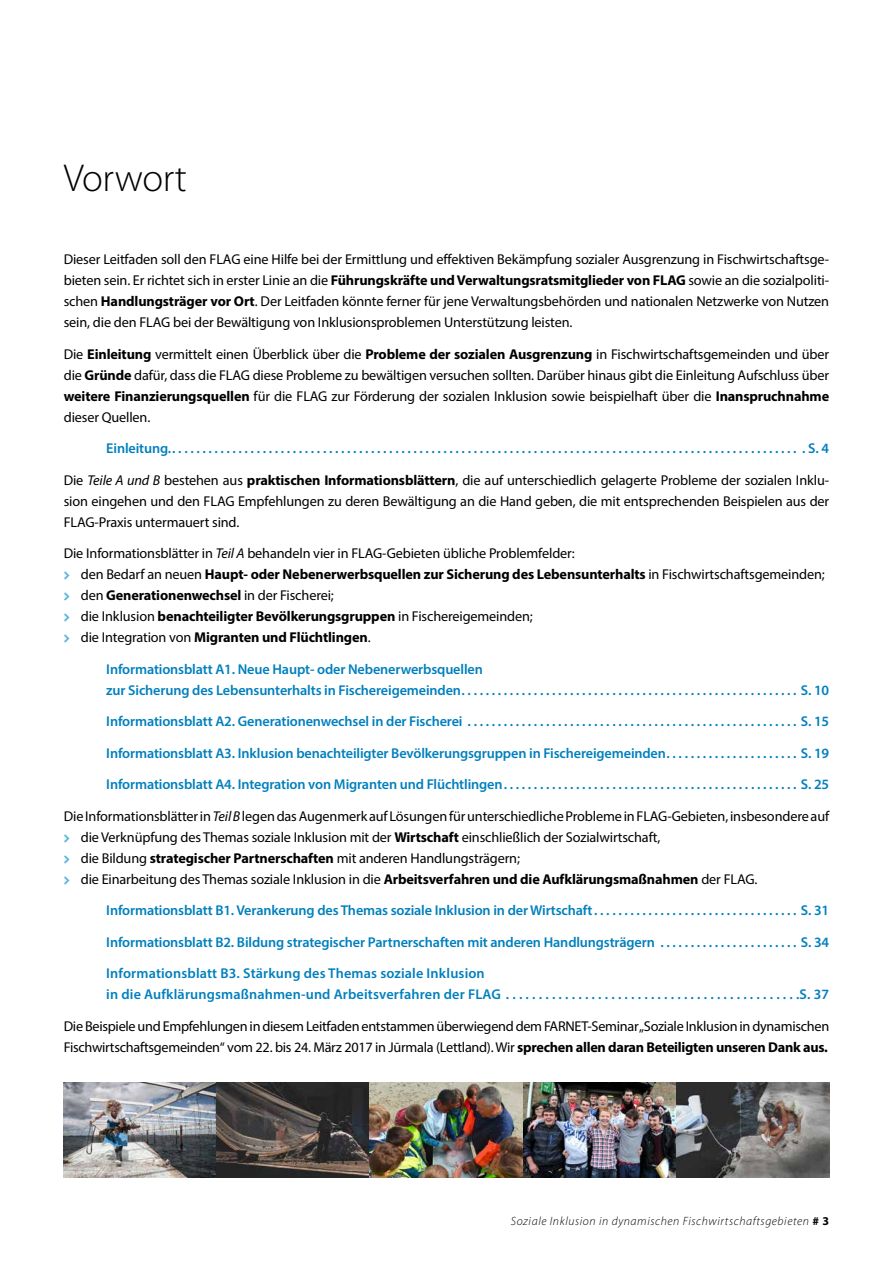
<style>
.page{position:relative;width:893px;height:1263px;background:#fff}
.page>*{position:absolute;margin:0;border:0;box-sizing:border-box;transform-origin:0 0}
.t1{font:300 39px "Myriad Pro";letter-spacing:-.01em;color:#000}
.t2{font:14.25px/21px "Myriad Pro";letter-spacing:-.01em;color:#000;text-align:justify}
.t3{font:600 14.25px/21px "Myriad Pro";letter-spacing:-.01em;color:#0080be}
.t4{font:600 14.25px/21px "Myriad Pro";letter-spacing:.01em;color:#0080be}
.t5{font:italic 300 12px "Myriad Pro";letter-spacing:.05em;color:#000}
.s1{font-weight:700}
.s2{font-style:italic}
.s3{font-weight:700;font-style:normal}
</style>
<div class="page">
<img style="left:64px;top:1082px;width:765px;height:96px">
<h1 class="t1" style="left:64px;top:154px;width:125px">Vorwort</h1>
<p class="t2" style="left:64px;top:248px;width:767px">Dieser Leitfaden soll den FLAG eine Hilfe bei der Ermittlung und effektiven Bekämpfung sozialer Ausgrenzung in Fischwirtschaftsge&shy;bieten sein. Er richtet sich in erster Linie an die <span class="s1">Führungskräfte und Verwaltungsratsmitglieder von FLAG</span> sowie an die sozialpoliti&shy;schen <span class="s1">Handlungsträger vor Ort</span>. Der Leitfaden könnte ferner für jene Verwaltungsbehörden und nationalen Netzwerke von Nutzen sein, die den FLAG bei der Bewältigung von Inklusionsproblemen Unterstützung leisten.</p>
<p class="t2" style="left:64px;top:343px;width:767px">Die <span class="s1">Einleitung</span> vermittelt einen Überblick über die <span class="s1">Probleme der sozialen Ausgrenzung</span> in Fischwirtschaftsgemeinden und über die <span class="s1">Gründe</span> dafür, dass die FLAG diese Probleme zu bewältigen versuchen sollten. Darüber hinaus gibt die Einleitung Aufschluss über <span class="s1">weitere Finanzierungsquellen</span> für die FLAG zur Förderung der sozialen Inklusion sowie beispielhaft über die <span class="s1">Inanspruchnahme </span>dieser Quellen.</p>
<p class="t3" style="left:106px;top:437px;width:69px">Einleitung..........................................................................................................</p>
<p class="t3" style="left:802px;top:437px;width:28px">. S. 4</p>
<p class="t2" style="left:64px;top:469px;width:767px">Die <span class="s2">Teile A und B</span> bestehen aus <span class="s1">praktischen Informationsblättern</span>, die auf unterschiedlich gelagerte Probleme der sozialen Inklu&shy;sion eingehen und den FLAG Empfehlungen zu deren Bewältigung an die Hand geben, die mit entsprechenden Beispielen aus der FLAG-Praxis untermauert sind.</p>
<p class="t2" style="left:81px;top:543px;width:745px;text-align:left;text-indent:-17px">Die Informationsblätter in <span class="s2">Teil A</span> behandeln vier in FLAG-Gebieten übliche Problemfelder:<br>den Bedarf an neuen <span class="s1">Haupt- oder Nebenerwerbsquellen zur Sicherung des Lebensunterhalts</span> in Fischwirtschaftsgemeinden; den <span class="s1">Generationenwechsel</span> in der Fischerei;<br>die Inklusion <span class="s1">benachteiligter Bevölkerungsgruppen</span> in Fischereigemeinden;<br>die Integration von <span class="s1">Migranten und Flüchtlingen</span>.</p>
<p class="t3" style="left:106px;top:658px;width:378px">Informationsblatt A1. Neue Haupt- oder Nebenerwerbsquellen zur Sicherung des Lebensunterhalts in Fischereigemeinden.........................................................</p>
<p class="t3" style="left:801px;top:679px;width:30px">S. 10</p>
<p class="t3" style="left:106px;top:710px;width:363px">Informationsblatt A2. Generationenwechsel in der Fischerei ........................................................</p>
<p class="t3" style="left:801px;top:710px;width:30px">S. 15</p>
<p class="t3" style="left:106px;top:742px;width:564px">Informationsblatt A3. Inklusion benachteiligter Bevölkerungsgruppen in Fischereigemeinden.......................</p>
<p class="t3" style="left:801px;top:742px;width:30px">S. 19</p>
<p class="t3" style="left:106px;top:773px;width:401px">Informationsblatt A4. Integration von Migranten und Flüchtlingen..................................................</p>
<p class="t3" style="left:801px;top:773px;width:30px">S. 25</p>
<p class="t2" style="left:81px;top:805px;width:750px;text-align:left;text-indent:-17px">Die Informationsblätter in <span class="s2">Teil B</span> legen das Augenmerk auf Lösungen für unterschiedliche Probleme in FLAG-Gebieten, insbesondere auf die Verknüpfung des Themas soziale Inklusion mit der <span class="s1">Wirtschaft</span> einschließlich der Sozialwirtschaft,<br>die Bildung <span class="s1">strategischer Partnerschaften</span> mit anderen Handlungsträgern;<br>die Einarbeitung des Themas soziale Inklusion in die <span class="s1">Arbeitsverfahren und die Aufklärungsmaßnahmen</span> der FLAG.</p>
<p class="t3" style="left:106px;top:899px;width:491px">Informationsblatt B1. Verankerung des Themas soziale Inklusion in der Wirtschaft...................................</p>
<p class="t3" style="left:801px;top:899px;width:30px">S. 31</p>
<p class="t3" style="left:106px;top:931px;width:556px">Informationsblatt B2. Bildung strategischer Partnerschaften mit anderen Handlungsträgern ........................</p>
<p class="t3" style="left:801px;top:931px;width:30px">S. 34</p>
<p class="t4" style="left:106px;top:962px;width:401px">Informationsblatt B3. Stärkung des Themas soziale Inklusion<br>in die Aufklärungsmaßnahmen-und Arbeitsverfahren der FLAG.............................................</p>
<p class="t3" style="left:800px;top:983px;width:31px">S. 37</p>
<p class="t2" style="left:64px;top:1015px;width:767px">Die Beispiele und Empfehlungen in diesem Leitfaden entstammen überwiegend dem FARNET-Seminar „Soziale Inklusion in dynamischen<br>Fischwirtschaftsgemeinden“ vom 22. bis 24. März 2017 in Jūrmala (Lettland). Wir <span class="s1">sprechen allen daran Beteiligten unseren Dank aus.</span></p>
<p class="t5" style="left:511px;top:1214px;width:320px">Soziale Inklusion in dynamischen Fischwirtschaftsgebieten <span class="s3"># 3</span></p>
</div>
